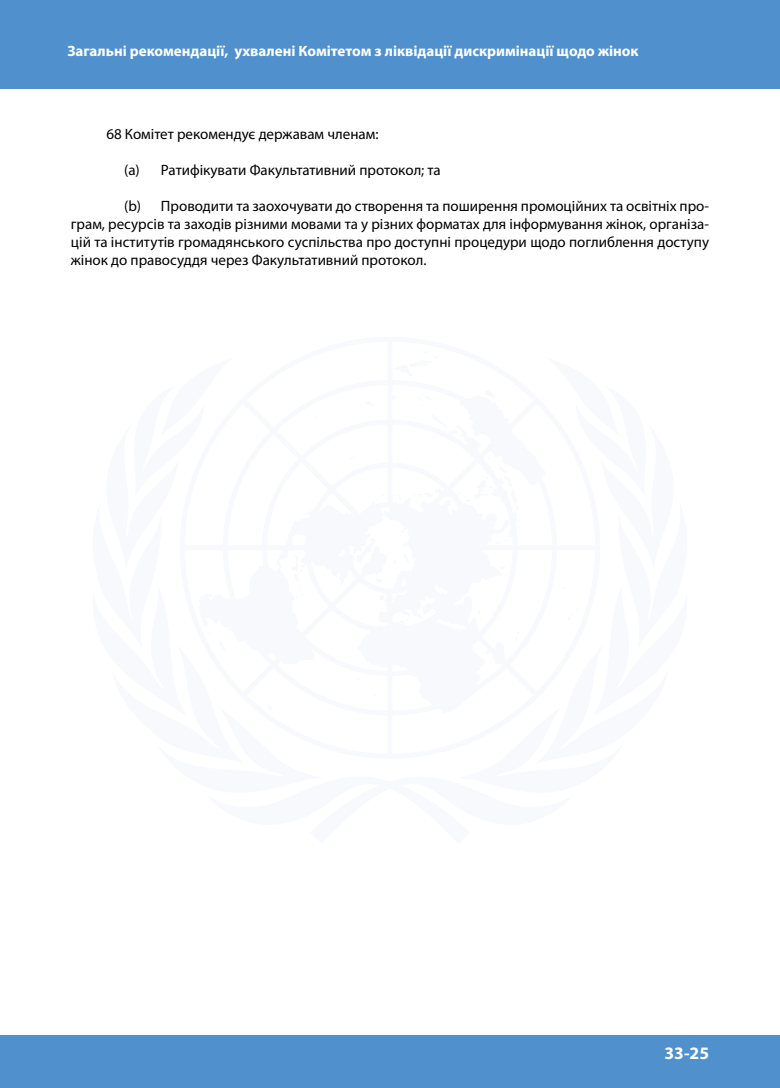
<style>
.page{position:relative;width:780px;height:1088px;background:#fff}
.page>*{position:absolute;margin:0;border:0;box-sizing:border-box;transform-origin:0 0}
.t1{font:700 17.5px "Myriad Pro";color:#fff}
.t2{font:15px/18px "Myriad Pro";color:#000;text-align:justify}
.t3{font:700 15px "Myriad Pro";color:#fff}
</style>
<div class="page">
<div style="left:0;top:0;width:780px;height:88px;background:#5091cd"></div>
<div style="left:0;top:1035px;width:780px;height:53px;background:#5091cd"></div>
<p class="t3" style="left:67px;top:42px;width:572px">Загальні рекомендації, ухвалені Комітетом з ліквідації дискримінації щодо жінок</p>
<p class="t2" style="left:106px;top:125px;width:273px">68 Комітет рекомендує державам членам:</p>
<p class="t2" style="left:124px;top:161px;width:318px">(a) Ратифікувати Факультативний протокол; та</p>
<p class="t2" style="left:71px;top:197px;width:639px;text-indent:53px">(b) Проводити та заохочувати до створення та поширення промоційних та освітніх про&shy;грам, ресурсів та заходів різними мовами та у різних форматах для інформування жінок, організа&shy;цій та інститутів громадянського суспільства про доступні процедури щодо поглиблення доступу жінок до правосуддя через Факультативний протокол.</p>
<p class="t1" style="left:664px;top:1044px;width:46px">33-25</p>
</div>
